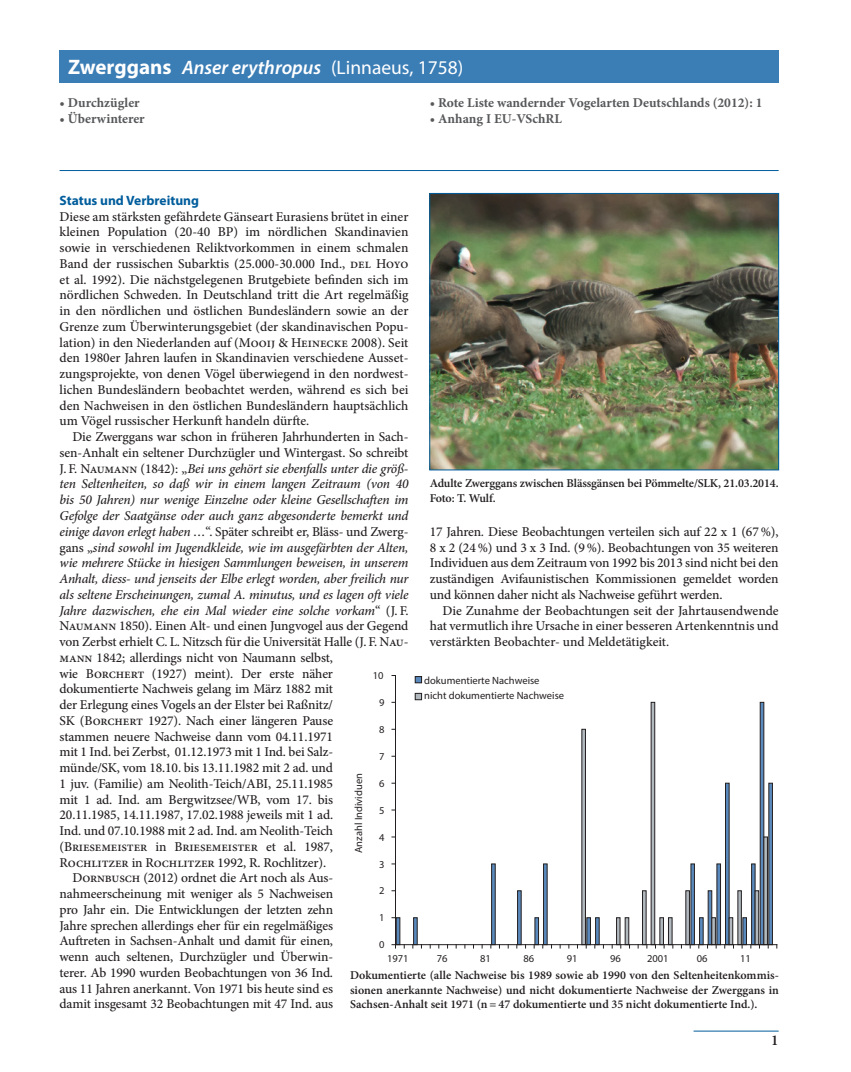
<style>
.page{position:relative;width:851px;height:1072px;background:#fff}
.page>*{position:absolute;margin:0;border:0;box-sizing:border-box;transform-origin:0 0}
.Artname__H1{font:italic 600 19.5px "Myriad Pro";color:#fff}
.t1{font:600 15px "Minion Pro";color:#231f20}
.t2{font:500 13.5px/15.8px "Minion Pro";letter-spacing:-.01em;color:#231f20;text-align:justify}
.t3{font:italic 500 13.5px "Minion Pro";letter-spacing:-.015em;color:#231f20}
.Status{font:700 13.5px "Minion Pro";color:#57585a}
.t4{font:700 13.5px "Myriad Pro";color:#005d9c}
.Legende_Abb_Tab{font:600 12px/14.4px "Minion Pro";letter-spacing:-.01em;color:#231f20}
.t5{font:10.5px/15.1px "Myriad Pro";color:#231f20}
.s1{font-weight:700;font-style:normal;font-size:21px}
.s2{font-weight:400;font-style:normal}
.s3{font-style:normal}
.s4{font-style:italic}
</style>
<div class="page">
<hr style="left:693px;top:1030px;width:85px;height:1px;background:#005d9c">
<hr style="left:60px;top:170px;width:718px;height:1px;background:#005d9c">
<div style="left:60px;top:50px;width:718px;height:33px;background:#3b7db5"></div>
<img style="left:431px;top:195px;width:345px;height:273px">
<div style="left:429px;top:193px;width:349px;height:277px;border:1px solid #005d9c"></div>
<div style="left:759px;top:702px;width:4px;height:242px;border:1px solid #231f20"></div>
<div style="left:751px;top:863px;width:4px;height:81px;border:1px solid #231f20"></div>
<div style="left:725px;top:783px;width:4px;height:161px;border:1px solid #231f20"></div>
<div style="left:707px;top:890px;width:4px;height:54px;border:1px solid #231f20"></div>
<div style="left:699px;top:917px;width:4px;height:27px;border:1px solid #231f20"></div>
<div style="left:595px;top:917px;width:4px;height:27px;border:1px solid #231f20"></div>
<div style="left:543px;top:863px;width:4px;height:81px;border:1px solid #231f20"></div>
<div style="left:517px;top:890px;width:4px;height:54px;border:1px solid #231f20"></div>
<div style="left:491px;top:863px;width:4px;height:81px;border:1px solid #231f20"></div>
<div style="left:413px;top:917px;width:4px;height:27px;border:1px solid #231f20"></div>
<div style="left:396px;top:917px;width:4px;height:27px;border:1px solid #231f20"></div>
<div style="left:763px;top:836px;width:4px;height:108px;border:1px solid #231f20"></div>
<div style="left:754px;top:890px;width:4px;height:54px;border:1px solid #231f20"></div>
<div style="left:728px;top:917px;width:4px;height:27px;border:1px solid #231f20"></div>
<div style="left:711px;top:917px;width:4px;height:27px;border:1px solid #231f20"></div>
<div style="left:668px;top:917px;width:4px;height:27px;border:1px solid #231f20"></div>
<div style="left:642px;top:890px;width:4px;height:54px;border:1px solid #231f20"></div>
<div style="left:625px;top:917px;width:4px;height:27px;border:1px solid #231f20"></div>
<div style="left:616px;top:917px;width:4px;height:27px;border:1px solid #231f20"></div>
<hr style="left:395px;top:675px;width:1px;height:269px;background:#231f20">
<hr style="left:395px;top:944px;width:381px;height:1px;background:#231f20">
<div style="left:415px;top:676px;width:6px;height:7px;border:1px solid #231f20"></div>
<div style="left:415px;top:693px;width:6px;height:7px;border:1px solid #231f20"></div>
<h1 class="Artname__H1" style="left:68px;top:55px;width:396px"><span class="s1">Zwerggans</span> Anser erythropus <span class="s2">(Linnaeus, 1758)</span></h1>
<p class="Status" style="left:60px;top:93px;width:82px">• Durchzügler</p>
<p class="Status" style="left:60px;top:109px;width:87px">• Überwinterer</p>
<p class="Status" style="left:429px;top:93px;width:334px">• Rote Liste wandernder Vogelarten Deutschlands (2012): 1</p>
<p class="Status" style="left:429px;top:109px;width:134px">• Anhang I EU-VSchRL</p>
<p class="t4" style="left:60px;top:191px;width:141px">Status und Verbreitung</p>
<p class="t2" style="left:60px;top:208px;width:350px">Diese am stärksten gefährdete Gänseart Eurasiens brütet in einer kleinen Population (20-40 BP) im nördlichen Skandinavien sowie in verschiedenen Reliktvorkommen in einem schmalen Band der russischen Subarktis (25.000-30.000 Ind., del Hoyo et al. 1992). Die nächstgelegenen Brutgebiete befinden sich im nördlichen Schweden. In Deutschland tritt die Art regelmäßig in den nördlichen und östlichen Bundesländern sowie an der Grenze zum Überwinterungsgebiet (der skandinavischen Popu&shy;lation) in den Niederlanden auf (Mooij &amp; Heinecke 2008). Seit den 1980er Jahren laufen in Skandinavien verschiedene Ausset&shy;zungsprojekte, von denen Vögel überwiegend in den nordwest&shy;lichen Bundesländern beobachtet werden, während es sich bei den Nachweisen in den östlichen Bundesländern hauptsächlich um Vögel russischer Herkunft handeln dürfte.</p>
<p class="t2" style="left:72px;top:429px;width:337px">Die Zwerggans war schon in früheren Jahrhunderten in Sach-</p>
<p class="t2" style="left:60px;top:445px;width:350px">sen-Anhalt ein seltener Durchzügler und Wintergast. So schreibt</p>
<p class="t3" style="left:60px;top:459px;width:350px"><span class="s3">J. F. Naumann (1842): „</span>Bei uns gehört sie ebenfalls unter die größ-</p>
<p class="t3" style="left:60px;top:475px;width:350px">ten Seltenheiten, so daß wir in einem langen Zeitraum (von 40</p>
<p class="t3" style="left:60px;top:490px;width:350px">bis 50 Jahren) nur wenige Einzelne oder kleine Gesellschaften im</p>
<p class="t3" style="left:60px;top:506px;width:350px">Gefolge der Saatgänse oder auch ganz abgesonderte bemerkt und</p>
<p class="t2" style="left:60px;top:523px;width:350px"><span class="s4">einige davon erlegt haben …</span>“. Später schreibt er, Bläss- und Zwerg-</p>
<p class="t3" style="left:60px;top:538px;width:350px"><span class="s3">gans „</span>sind sowohl im Jugendkleide, wie im ausgefärbten der Alten,</p>
<p class="t3" style="left:60px;top:553px;width:350px">wie mehrere Stücke in hiesigen Sammlungen beweisen, in unserem</p>
<p class="t3" style="left:60px;top:569px;width:350px">Anhalt, diess- und jenseits der Elbe erlegt worden, aber freilich nur</p>
<p class="t3" style="left:60px;top:585px;width:350px">als seltene Erscheinungen, zumal A. minutus, und es lagen oft viele</p>
<p class="t3" style="left:60px;top:601px;width:350px">Jahre dazwischen, ehe ein Mal wieder eine solche vorkam<span class="s3">“ (J. F.</span></p>
<p class="t2" style="left:60px;top:618px;width:350px">Naumann 1850). Einen Alt- und einen Jungvogel aus der Gegend</p>
<p class="t2" style="left:60px;top:634px;width:350px">von Zerbst erhielt C. L. Nitzsch für die Universität Halle (J. F. Nau-</p>
<p class="t2" style="left:60px;top:649px;width:275px">mann 1842; allerdings nicht von Naumann selbst,</p>
<p class="t2" style="left:60px;top:665px;width:275px">wie Borchert (1927) meint). Der erste näher</p>
<p class="t2" style="left:60px;top:681px;width:275px">dokumentierte Nachweis gelang im März 1882 mit</p>
<p class="t2" style="left:60px;top:697px;width:275px">der Erlegung eines Vogels an der Elster bei Raßnitz/</p>
<p class="t2" style="left:60px;top:712px;width:275px">SK (Borchert 1927). Nach einer längeren Pause</p>
<p class="t2" style="left:60px;top:728px;width:275px">stammen neuere Nachweise dann vom 04.11.1971</p>
<p class="t2" style="left:60px;top:744px;width:275px">mit 1 Ind. bei Zerbst, 01.12.1973 mit 1 Ind. bei Salz-</p>
<p class="t2" style="left:60px;top:760px;width:275px">münde/SK, vom 18.10. bis 13.11.1982 mit 2 ad. und</p>
<p class="t2" style="left:60px;top:775px;width:275px">1 juv. (Familie) am Neolith-Teich/ABI, 25.11.1985</p>
<p class="t2" style="left:60px;top:791px;width:275px">mit 1 ad. Ind. am Bergwitzsee/WB, vom 17. bis</p>
<p class="t2" style="left:60px;top:807px;width:275px">20.11.1985, 14.11.1987, 17.02.1988 jeweils mit 1 ad.</p>
<p class="t2" style="left:60px;top:823px;width:275px">Ind. und 07.10.1988 mit 2 ad. Ind. am Neolith-Teich</p>
<p class="t2" style="left:60px;top:838px;width:275px">(Briesemeister in Briesemeister et al. 1987,</p>
<p class="t2" style="left:60px;top:854px;width:268px">Rochlitzer in Rochlitzer 1992, R. Rochlitzer).</p>
<p class="t2" style="left:72px;top:870px;width:262px">Dornbusch (2012) ordnet die Art noch als Aus-</p>
<p class="t2" style="left:60px;top:886px;width:275px">nahmeerscheinung mit weniger als 5 Nachweisen</p>
<p class="t2" style="left:60px;top:901px;width:275px">pro Jahr ein. Die Entwicklungen der letzten zehn</p>
<p class="t2" style="left:60px;top:917px;width:275px">Jahre sprechen allerdings eher für ein regelmäßiges</p>
<p class="t2" style="left:60px;top:933px;width:275px">Auftreten in Sachsen-Anhalt und damit für einen,</p>
<p class="t2" style="left:60px;top:949px;width:275px">wenn auch seltenen, Durchzügler und Überwin-</p>
<p class="t2" style="left:60px;top:964px;width:275px">terer. Ab 1990 wurden Beobachtungen von 36 Ind.</p>
<p class="t2" style="left:60px;top:980px;width:275px">aus 11 Jahren anerkannt. Von 1971 bis heute sind es</p>
<p class="t2" style="left:60px;top:996px;width:275px">damit insgesamt 32 Beobachtungen mit 47 Ind. aus</p>
<p class="Legende_Abb_Tab" style="left:429px;top:476px;width:350px">Adulte Zwerggans zwischen Blässgänsen bei Pömmelte/SLK, 21.03.2014.<br>Foto: T. Wulf.</p>
<p class="t2" style="left:429px;top:523px;width:350px">17 Jahren<span class="s4">.</span> Diese Beobachtungen verteilen sich auf 22 x 1 (67 %), 8 x 2 (24 %) und 3 x 3 Ind. (9 %). Beobachtungen von 35 weiteren Individuen aus dem Zeitraum von 1992 bis 2013 sind nicht bei den zuständigen Avifaunistischen Kommissionen gemeldet worden und können daher nicht als Nachweise geführt werden.</p>
<p class="t2" style="left:429px;top:602px;width:350px;text-indent:13px">Die Zunahme der Beobachtungen seit der Jahrtausendwende hat vermutlich ihre Ursache in einer besseren Artenkenntnis und verstärkten Beobachter- und Meldetätigkeit.</p>
<p class="t5" style="left:373px;top:668px;width:12px">10</p>
<p class="t5" style="left:424px;top:672px;width:141px">dokumentierte Nachweise nicht dokumentierte Nachweise</p>
<p class="t5" style="left:379px;top:694px;width:7px">9</p>
<p class="t5" style="left:379px;top:721px;width:7px">8</p>
<p class="t5" style="left:379px;top:748px;width:7px">7</p>
<p class="t5" style="left:351px;top:852px;width:81px;rotate:-90deg">Anzahl Individuen</p>
<p class="t5" style="left:379px;top:775px;width:7px">6</p>
<p class="t5" style="left:379px;top:802px;width:7px">5</p>
<p class="t5" style="left:379px;top:829px;width:7px">4</p>
<p class="t5" style="left:379px;top:856px;width:7px">3</p>
<p class="t5" style="left:379px;top:883px;width:7px">2</p>
<p class="t5" style="left:379px;top:910px;width:7px">1</p>
<p class="t5" style="left:379px;top:937px;width:7px">0</p>
<p class="t5" style="left:387px;top:950px;width:23px">1971</p>
<p class="t5" style="left:437px;top:950px;width:12px">76</p>
<p class="t5" style="left:480px;top:950px;width:12px">81</p>
<p class="t5" style="left:523px;top:950px;width:12px">86</p>
<p class="t5" style="left:566px;top:950px;width:12px">91</p>
<p class="t5" style="left:610px;top:950px;width:12px">96</p>
<p class="t5" style="left:647px;top:950px;width:23px">2001</p>
<p class="t5" style="left:696px;top:950px;width:12px">06</p>
<p class="t5" style="left:740px;top:950px;width:12px">11</p>
<p class="Legende_Abb_Tab" style="left:350px;top:968px;width:430px;text-align:justify">Dokumentierte (alle Nachweise bis 1989 sowie ab 1990 von den Seltenheitenkommis&shy;sionen anerkannte Nachweise) und nicht dokumentierte Nachweise der Zwerggans in Sachsen-Anhalt seit 1971 (n = 47 dokumentierte und 35 nicht dokumentierte Ind.).</p>
<p class="t1" style="left:771px;top:1029px;width:9px">1</p>
</div>
